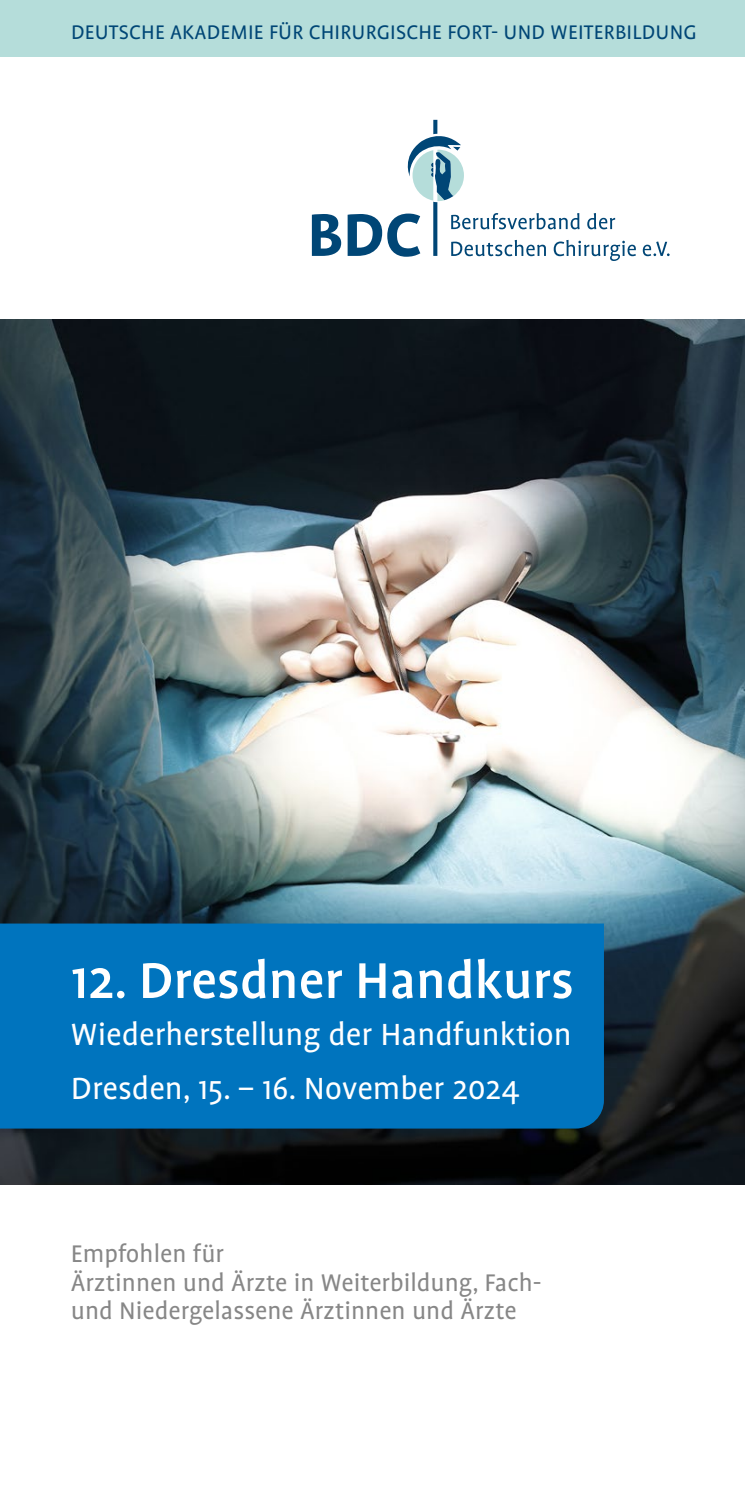
<style>
.page{position:relative;width:745px;height:1489px;background:#fff}
.page>*{position:absolute;margin:0;border:0;box-sizing:border-box;transform-origin:0 0}
.Titel_Seminartitel{font:500 57.5px "Profile Pro";color:#fff}
.titel_Stadt_datum{font:35px "Profile Pro";color:#fff}
.Titel_SUB{font:27.5px/28.2px "Profile Pro";color:#878787}
.t1{font:22.5px "Profile Pro";letter-spacing:.01em;color:#004676}
</style>
<div class="page">
<img style="left:0;top:319px;width:744px;height:864px">
<div style="left:0;top:0;width:744px;height:57px;background:#b5ddda"></div>
<div style="left:0;top:923px;width:603px;height:205px;background:#0074be"></div>
<svg style="left:312px;top:120px;width:357px;height:141px"></svg>
<p class="t1" style="left:71px;top:20px;width:626px">DEUTSCHE AKADEMIE FÜR CHIRURGISCHE FORT- UND WEITERBILDUNG</p>
<p class="Titel_Seminartitel" style="left:71px;top:947px;width:504px">12. Dresdner Handkurs</p>
<p class="titel_Stadt_datum" style="left:71px;top:1014px;width:502px">Wiederherstellung der Handfunktion</p>
<p class="titel_Stadt_datum" style="left:71px;top:1069px;width:449px">Dresden, 15. – 16. November 2024</p>
<p class="Titel_SUB" style="left:71px;top:1240px;width:472px">Empfohlen für<br>Ärztinnen und Ärzte in Weiterbildung, Fach&shy;und Niedergelassene Ärztinnen und Ärzte</p>
</div>
